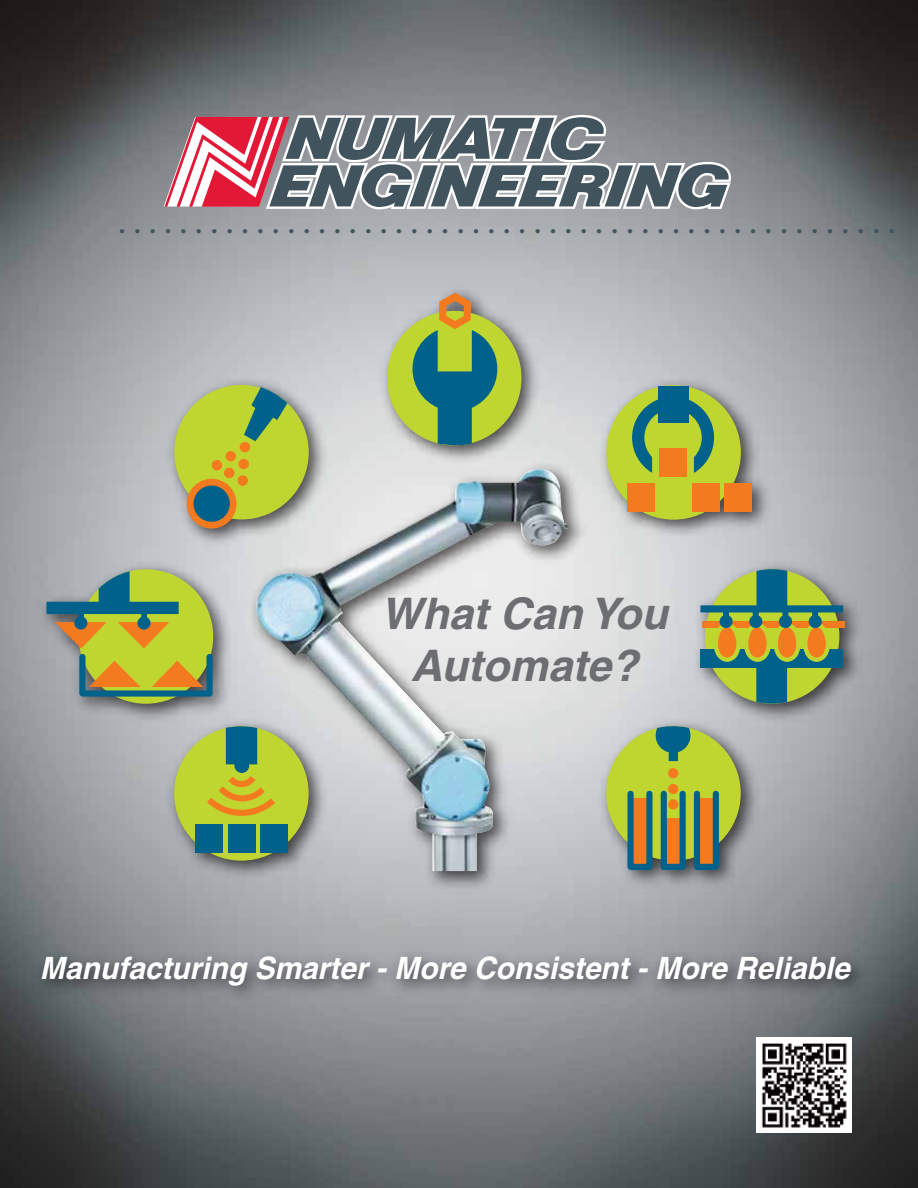
<style>
.page{position:relative;width:918px;height:1188px;background:#fff}
.page>*{position:absolute;margin:0;border:0;box-sizing:border-box;transform-origin:0 0}
.t1{font:italic 700 43.5px/52.2px "Helvetica";color:#6d6e71;text-align:center}
.t2{font:italic 700 30.75px "Helvetica";color:#fff}
.t3{font:13.35px "Helvetica";color:#41535d}
</style>
<div class="page">
<img style="left:0;top:0;width:918px;height:1188px">
<img style="left:757px;top:1068px;width:94px;height:64px">
<img style="left:757px;top:1038px;width:94px;height:30px">
<img style="left:153px;top:1068px;width:577px;height:43px">
<svg style="left:164px;top:112px;width:570px;height:101px"></svg>
<img style="left:24px;top:938px;width:856px;height:73px">
<img style="left:256px;top:469px;width:312px;height:402px">
<div style="left:79px;top:569px;width:134px;height:135px;background:#c0d630;border-radius:50%"></div>
<div style="left:606px;top:385px;width:135px;height:135px;background:#c0d630;border-radius:50%"></div>
<div style="left:724px;top:483px;width:28px;height:28px;background:#f47a20"></div>
<div style="left:692px;top:483px;width:28px;height:28px;background:#f47a20"></div>
<div style="left:627px;top:483px;width:28px;height:28px;background:#f47a20"></div>
<div style="left:659px;top:448px;width:28px;height:29px;background:#f47a20"></div>
<svg style="left:632px;top:397px;width:82px;height:76px"></svg>
<div style="left:658px;top:386px;width:30px;height:36px;background:#00628b"></div>
<div style="left:387px;top:311px;width:135px;height:134px;background:#c0d630;border-radius:50%"></div>
<div style="left:174px;top:385px;width:135px;height:134px;background:#c0d630;border-radius:50%"></div>
<svg style="left:187px;top:479px;width:50px;height:50px;background:#7d7c59"></svg>
<div style="left:240px;top:442px;width:10px;height:10px;background:#f47a20;border-radius:50%"></div>
<div style="left:226px;top:451px;width:10px;height:11px;background:#f47a20;border-radius:50%"></div>
<div style="left:238px;top:459px;width:11px;height:10px;background:#f47a20;border-radius:50%"></div>
<div style="left:238px;top:475px;width:10px;height:11px;background:#f47a20;border-radius:50%"></div>
<div style="left:224px;top:468px;width:10px;height:10px;background:#f47a20;border-radius:50%"></div>
<div style="left:212px;top:460px;width:10px;height:10px;background:#f47a20;border-radius:50%"></div>
<svg style="left:244px;top:387px;width:43px;height:54px"></svg>
<svg style="left:412px;top:293px;width:85px;height:155px"></svg>
<div style="left:174px;top:726px;width:135px;height:135px;background:#c0d630;border-radius:50%"></div>
<div style="left:606px;top:726px;width:135px;height:135px;background:#c0d630;border-radius:50%"></div>
<svg style="left:200px;top:724px;width:82px;height:92px"></svg>
<div style="left:228px;top:824px;width:27px;height:28px;background:#00628b"></div>
<div style="left:195px;top:824px;width:28px;height:28px;background:#00628b"></div>
<div style="left:260px;top:824px;width:28px;height:28px;background:#00628b"></div>
<div style="left:631px;top:798px;width:16px;height:68px;background:#f47a20"></div>
<div style="left:698px;top:798px;width:17px;height:68px;background:#f47a20"></div>
<div style="left:665px;top:819px;width:16px;height:47px;background:#f47a20"></div>
<div style="left:628px;top:791px;width:25px;height:79px;border:6px solid #00628b"></div>
<div style="left:661px;top:791px;width:25px;height:79px;border:6px solid #00628b"></div>
<div style="left:694px;top:791px;width:25px;height:79px;border:6px solid #00628b"></div>
<div style="left:668px;top:768px;width:10px;height:10px;background:#f47a20;border-radius:50%"></div>
<div style="left:668px;top:784px;width:10px;height:10px;background:#f47a20;border-radius:50%"></div>
<div style="left:668px;top:799px;width:10px;height:10px;background:#f47a20;border-radius:50%"></div>
<svg style="left:656px;top:725px;width:34px;height:36px"></svg>
<svg style="left:89px;top:661px;width:52px;height:26px"></svg>
<svg style="left:152px;top:661px;width:51px;height:26px"></svg>
<div style="left:79px;top:654px;width:134px;height:43px;border:6px solid #00628b"></div>
<div style="left:702px;top:621px;width:143px;height:7px;background:#f47a20"></div>
<svg style="left:700px;top:569px;width:143px;height:135px;background:#889d64"></svg>
<svg style="left:46px;top:571px;width:133px;height:77px"></svg>
<p class="t3" style="left:120px;top:223px;width:776px">•••••••••••••••••••••••••••••••••••••••••••••••••••</p>
<h1 class="t1" style="left:381px;top:586px;width:299px">WhatCan You<br>Automate?</h1>
<h2 class="t2" style="left:40px;top:949px;width:819px">Manufacturing Smarter-More Consistent-More Reliable</h2>
</div>
